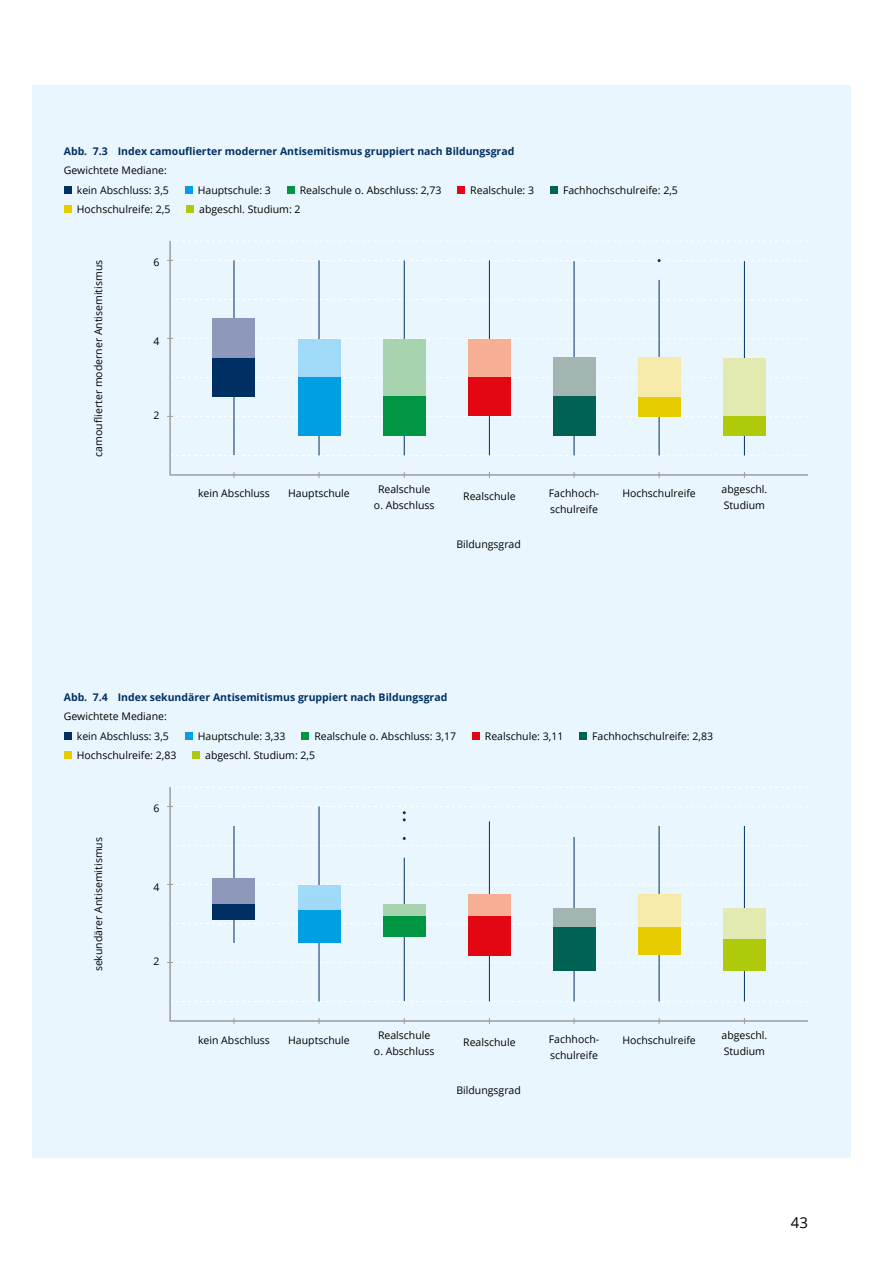
<style>
.page{position:relative;width:893px;height:1263px;background:#fff}
.page>*{position:absolute;margin:0;border:0;box-sizing:border-box;transform-origin:0 0}
.t1{font:15px "Open Sans";color:#000}
.t2{font:10.5px/16.2px "Open Sans";color:#000}
.t3{font:700 10.5px "Open Sans";color:#003063}
</style>
<div class="page">
<div style="left:32px;top:85px;width:818px;height:1073px;background:#eaf6fe"></div>
<div style="left:64px;top:186px;width:8px;height:8px;background:#003063"></div>
<div style="left:185px;top:186px;width:7px;height:8px;background:#009fe3"></div>
<div style="left:287px;top:186px;width:8px;height:8px;background:#009641"></div>
<div style="left:457px;top:186px;width:8px;height:8px;background:#e30613"></div>
<div style="left:550px;top:186px;width:8px;height:8px;background:#006255"></div>
<div style="left:64px;top:205px;width:8px;height:8px;background:#e6cc00"></div>
<div style="left:186px;top:205px;width:8px;height:8px;background:#afca0b"></div>
<svg style="left:169px;top:241px;width:639px;height:235px"></svg>
<hr style="left:234px;top:260px;width:1px;height:195px;background:#003063">
<hr style="left:319px;top:260px;width:1px;height:118px;background:#003063">
<hr style="left:404px;top:260px;width:1px;height:118px;background:#003063">
<hr style="left:489px;top:260px;width:1px;height:118px;background:#003063">
<hr style="left:574px;top:261px;width:1px;height:117px;background:#003063">
<hr style="left:659px;top:280px;width:1px;height:98px;background:#003063">
<hr style="left:744px;top:261px;width:1px;height:117px;background:#003063">
<hr style="left:319px;top:386px;width:1px;height:69px;background:#003063">
<hr style="left:404px;top:387px;width:1px;height:68px;background:#003063">
<hr style="left:489px;top:387px;width:1px;height:68px;background:#003063">
<hr style="left:574px;top:401px;width:1px;height:54px;background:#003063">
<hr style="left:659px;top:403px;width:1px;height:52px;background:#003063">
<hr style="left:744px;top:412px;width:1px;height:43px;background:#003063">
<svg style="left:167px;top:338px;width:641px;height:1px"></svg>
<svg style="left:167px;top:416px;width:641px;height:1px"></svg>
<div style="left:298px;top:339px;width:42px;height:39px;background:#a1daf8"></div>
<div style="left:383px;top:339px;width:43px;height:58px;background:#a8d3af"></div>
<div style="left:468px;top:339px;width:43px;height:39px;background:#f6af95"></div>
<div style="left:553px;top:358px;width:43px;height:39px;background:#a2b5b0"></div>
<div style="left:638px;top:358px;width:43px;height:39px;background:#f6eaaa"></div>
<div style="left:723px;top:358px;width:43px;height:59px;background:#e2eab1"></div>
<div style="left:213px;top:358px;width:42px;height:39px;background:#003063"></div>
<div style="left:213px;top:319px;width:42px;height:39px;background:#8e98bb"></div>
<div style="left:298px;top:378px;width:42px;height:58px;background:#009fe3"></div>
<div style="left:383px;top:397px;width:43px;height:39px;background:#009641"></div>
<div style="left:468px;top:378px;width:43px;height:38px;background:#e30613"></div>
<div style="left:553px;top:397px;width:43px;height:39px;background:#006255"></div>
<div style="left:638px;top:397px;width:43px;height:19px;background:#e6cc00"></div>
<div style="left:723px;top:417px;width:43px;height:19px;background:#afca0b"></div>
<svg style="left:167px;top:259px;width:641px;height:3px"></svg>
<div style="left:64px;top:732px;width:8px;height:8px;background:#003063"></div>
<div style="left:185px;top:732px;width:7px;height:8px;background:#009fe3"></div>
<div style="left:301px;top:732px;width:8px;height:8px;background:#009641"></div>
<div style="left:472px;top:732px;width:8px;height:8px;background:#e30613"></div>
<div style="left:579px;top:732px;width:8px;height:8px;background:#006255"></div>
<div style="left:64px;top:751px;width:8px;height:8px;background:#e6cc00"></div>
<div style="left:192px;top:751px;width:8px;height:8px;background:#afca0b"></div>
<svg style="left:169px;top:787px;width:639px;height:235px"></svg>
<hr style="left:234px;top:826px;width:1px;height:117px;background:#003063">
<hr style="left:319px;top:806px;width:1px;height:118px;background:#003063">
<hr style="left:404px;top:858px;width:1px;height:66px;background:#003063">
<hr style="left:489px;top:821px;width:1px;height:103px;background:#003063">
<hr style="left:574px;top:837px;width:1px;height:87px;background:#003063">
<hr style="left:659px;top:826px;width:1px;height:98px;background:#003063">
<hr style="left:744px;top:826px;width:1px;height:98px;background:#003063">
<hr style="left:319px;top:932px;width:1px;height:69px;background:#003063">
<hr style="left:404px;top:933px;width:1px;height:68px;background:#003063">
<hr style="left:489px;top:933px;width:1px;height:68px;background:#003063">
<hr style="left:574px;top:947px;width:1px;height:54px;background:#003063">
<hr style="left:659px;top:949px;width:1px;height:52px;background:#003063">
<hr style="left:744px;top:958px;width:1px;height:43px;background:#003063">
<svg style="left:167px;top:884px;width:641px;height:1px"></svg>
<svg style="left:167px;top:962px;width:641px;height:1px"></svg>
<div style="left:298px;top:885px;width:42px;height:26px;background:#a1daf8"></div>
<div style="left:383px;top:904px;width:43px;height:12px;background:#a8d3af"></div>
<div style="left:468px;top:894px;width:43px;height:22px;background:#f6af95"></div>
<div style="left:553px;top:908px;width:43px;height:19px;background:#a2b5b0"></div>
<div style="left:638px;top:894px;width:43px;height:33px;background:#f6eaaa"></div>
<div style="left:723px;top:908px;width:43px;height:31px;background:#e2eab1"></div>
<div style="left:213px;top:904px;width:42px;height:16px;background:#003063"></div>
<div style="left:213px;top:878px;width:42px;height:26px;background:#8e98bb"></div>
<div style="left:298px;top:911px;width:42px;height:32px;background:#009fe3"></div>
<div style="left:383px;top:916px;width:43px;height:21px;background:#009641"></div>
<div style="left:468px;top:916px;width:43px;height:39px;background:#e30613"></div>
<div style="left:553px;top:927px;width:43px;height:44px;background:#006255"></div>
<div style="left:638px;top:927px;width:43px;height:28px;background:#e6cc00"></div>
<div style="left:723px;top:939px;width:43px;height:32px;background:#afca0b"></div>
<svg style="left:167px;top:806px;width:641px;height:15px"></svg>
<svg style="left:170px;top:837px;width:638px;height:9px"></svg>
<p class="t3" style="left:64px;top:143px;width:452px">Abb. 7.3 Index camouflierter moderner Antisemitismus gruppiert nach Bildungsgrad</p>
<p class="t2" style="left:64px;top:160px;width:107px;line-height:19.5px;text-align:right">Gewichtete Mediane: kein Abschluss: 3,5</p>
<p class="t2" style="left:198px;top:181px;width:75px">Hauptschule: 3</p>
<p class="t2" style="left:300px;top:181px;width:143px">Realschule o. Abschluss: 2,73</p>
<p class="t2" style="left:470px;top:181px;width:65px">Realschule: 3</p>
<p class="t2" style="left:563px;top:181px;width:116px">Fachhochschulreife: 2,5</p>
<p class="t2" style="left:77px;top:201px;width:95px">Hochschulreife: 2,5</p>
<p class="t2" style="left:199px;top:201px;width:103px">abgeschl. Studium: 2</p>
<p class="t2" style="left:90px;top:456px;width:198px;rotate:-90deg">camouflierter moderner Antisemitismus</p>
<p class="t2" style="left:153px;top:254px;width:8px">6</p>
<p class="t2" style="left:153px;top:333px;width:8px">4</p>
<p class="t2" style="left:153px;top:407px;width:8px">2</p>
<p class="t2" style="left:198px;top:485px;width:73px">kein Abschluss</p>
<p class="t2" style="left:288px;top:485px;width:63px">Hauptschule</p>
<p class="t2" style="left:374px;top:481px;width:62px;text-align:center">Realschule o. Abschluss</p>
<p class="t2" style="left:463px;top:488px;width:54px">Realschule</p>
<p class="t2" style="left:549px;top:484px;width:52px">Fachhoch&shy;schulreife</p>
<p class="t2" style="left:622px;top:485px;width:75px">Hochschulreife</p>
<p class="t2" style="left:721px;top:481px;width:47px">abgeschl.<br>Studium</p>
<p class="t2" style="left:456px;top:536px;width:66px">Bildungsgrad</p>
<p class="t3" style="left:64px;top:689px;width:385px">Abb. 7.4 Index sekundärer Antisemitismus gruppiert nach Bildungsgrad</p>
<p class="t2" style="left:64px;top:706px;width:107px;line-height:19.5px;text-align:right">Gewichtete Mediane: kein Abschluss: 3,5</p>
<p class="t2" style="left:198px;top:727px;width:89px">Hauptschule: 3,33</p>
<p class="t2" style="left:314px;top:727px;width:143px">Realschule o. Abschluss: 3,17</p>
<p class="t2" style="left:485px;top:727px;width:80px">Realschule: 3,11</p>
<p class="t2" style="left:592px;top:727px;width:122px">Fachhochschulreife: 2,83</p>
<p class="t2" style="left:77px;top:747px;width:101px">Hochschulreife: 2,83</p>
<p class="t2" style="left:205px;top:747px;width:111px">abgeschl. Studium: 2,5</p>
<p class="t2" style="left:90px;top:971px;width:136px;rotate:-90deg">sekundärer Antisemitismus</p>
<p class="t2" style="left:153px;top:800px;width:8px">6</p>
<p class="t2" style="left:153px;top:879px;width:8px">4</p>
<p class="t2" style="left:153px;top:953px;width:8px">2</p>
<p class="t2" style="left:198px;top:1031px;width:73px">kein Abschluss</p>
<p class="t2" style="left:288px;top:1031px;width:63px">Hauptschule</p>
<p class="t2" style="left:374px;top:1027px;width:62px;text-align:center">Realschule o. Abschluss</p>
<p class="t2" style="left:463px;top:1034px;width:54px">Realschule</p>
<p class="t2" style="left:549px;top:1030px;width:52px">Fachhoch&shy;schulreife</p>
<p class="t2" style="left:622px;top:1031px;width:75px">Hochschulreife</p>
<p class="t2" style="left:721px;top:1027px;width:47px">abgeschl.<br>Studium</p>
<p class="t2" style="left:456px;top:1082px;width:66px">Bildungsgrad</p>
<h1 class="t1" style="left:791px;top:1212px;width:19px">43</h1>
</div>
